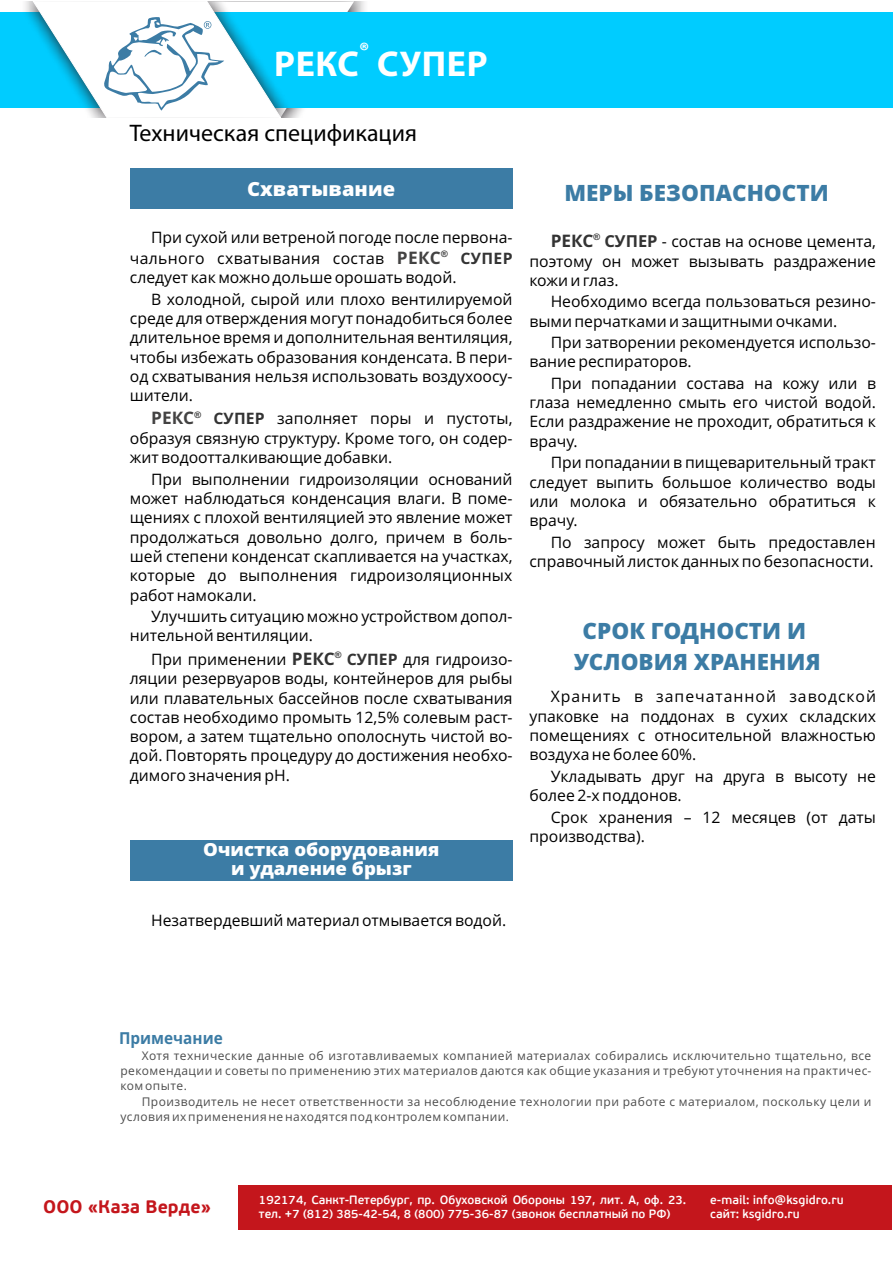
<style>
.page{position:relative;width:893px;height:1263px;background:#fff}
.page>*{position:absolute;margin:0;border:0;box-sizing:border-box;transform-origin:0 0}
.t1{font:700 36px "Myriad Pro";letter-spacing:.02em;color:#fff}
.t2{font:24px "Myriad Pro";color:#000}
.t3{font:800 22.5px/30.6px "Open Sans";color:#3c7ca5;text-align:center}
.t4{font:700 22.5px "Myriad Pro";color:#fff}
.t5{font:800 19.5px "Open Sans";color:#fff}
.t6{font:800 18px/19.6px "Open Sans";color:#fff;text-align:center}
.t7{font:700 18px "PF Beau Sans Pro";color:#c4161c}
.t8{font:700 16.5px "Open Sans";color:#3c7ca5;scale:.93 1}
.t9{font:15.75px/19.4px "Open Sans";color:#000;text-align:justify}
.t10{font:12px/14.7px "Open Sans";letter-spacing:.04em;color:#4d4d4d}
.t11{font:600 12px/14.4px "PF Beau Sans Pro";color:#fff}
.t12{font:700 9px "Arial";color:#333}
.s1{font-weight:700;font-size:17.25px;color:#434242}
.s2{font-weight:700;color:#333}
.s3{font-weight:700;font-size:17.25px;color:#333}
.s4{font-weight:700;font-size:16.5px;color:#333}
</style>
<div class="page">
<div style="left:0;top:12px;width:893px;height:95px;background:#0cf"></div>
<img style="left:20px;top:1px;width:12px;height:107px">
<svg style="left:32px;top:1px;width:322px;height:117px"></svg>
<div style="left:130px;top:169px;width:383px;height:40px;background:#3c7ca5"></div>
<div style="left:130px;top:840px;width:383px;height:41px;background:#3c7ca5"></div>
<div style="left:238px;top:1185px;width:653px;height:45px;background:#c4161c"></div>
<h3 class="t4" style="left:359px;top:41px;width:12px">®</h3>
<h1 class="t1" style="left:274px;top:49px;width:215px">РЕКС СУПЕР</h1>
<h2 class="t2" style="left:130px;top:123px;width:289px">Техническая спецификация</h2>
<p class="t5" style="left:247px;top:181px;width:149px">Схватывание</p>
<p class="t9" style="left:130px;top:229px;width:384px;line-height:20.2px;text-indent:21px">При сухой или ветреной погоде после первона&shy;чального схватывания состав <span class="s1">РЕКС</span><sup>®</sup> <span class="s2">СУПЕР </span>следует как можно дольше орошать водой.</p>
<p class="t9" style="left:130px;top:291px;width:384px;text-indent:21px">В холодной, сырой или плохо вентилируемой среде для отверждения могут понадобиться более длительное время и дополнительная вентиляция, чтобы избежать образования конденсата. В пери&shy;од схватывания нельзя использовать воздухоосу&shy;шители.</p>
<p class="t9" style="left:130px;top:410px;width:384px;text-indent:21px"><span class="s1">РЕКС</span><sup>®</sup> <span class="s2">СУПЕР</span> заполняет поры и пустоты, образуя связную структуру. Кроме того, он содер&shy;жит водоотталкивающие добавки.</p>
<p class="t9" style="left:130px;top:471px;width:384px;text-indent:21px">При выполнении гидроизоляции оснований может наблюдаться конденсация влаги. В поме&shy;щениях с плохой вентиляцией это явление может продолжаться довольно долго, причем в боль&shy;шей степени конденсат скапливается на участках, которые до выполнения гидроизоляционных работ намокали.</p>
<p class="t9" style="left:130px;top:608px;width:384px;text-indent:21px">Улучшить ситуацию можно устройством допол&shy;нительной вентиляции.</p>
<p class="t9" style="left:151px;top:651px;width:363px">При применении <span class="s3">РЕКС</span> <span class="s2">СУПЕР</span> для гидроизо-</p>
<p class="t12" style="left:335px;top:651px;width:8px">®</p>
<p class="t9" style="left:130px;top:670px;width:384px">ляции резервуаров воды, контейнеров для рыбы или плавательных бассейнов после схватывания состав необходимо промыть 12,5% солевым раст&shy;вором, а затем тщательно ополоснуть чистой во&shy;дой. Повторять процедуру до достижения необхо&shy;димого значения рН.</p>
<p class="t6" style="left:203px;top:841px;width:238px">Очистка оборудования и удаление брызг</p>
<p class="t9" style="left:151px;top:912px;width:357px">Незатвердевший материал отмывается водой.</p>
<h3 class="t3" style="left:564px;top:180px;width:266px">МЕРЫ БЕЗОПАСНОСТИ</h3>
<p class="t12" style="left:593px;top:234px;width:8px">®</p>
<p class="t9" style="left:529px;top:233px;width:348px;text-indent:21px"><span class="s3">РЕКС</span> <span class="s4">СУПЕР</span> - состав на основе цемента, поэтому он может вызывать раздражение кожи и глаз.</p>
<p class="t9" style="left:529px;top:293px;width:348px;text-indent:21px">Необходимо всегда пользоваться резино&shy;выми перчатками и защитными очками.</p>
<p class="t9" style="left:529px;top:334px;width:348px;text-indent:21px">При затворении рекомендуется использо&shy;вание респираторов.</p>
<p class="t9" style="left:529px;top:375px;width:348px;text-indent:21px">При попадании состава на кожу или в глаза немедленно смыть его чистой водой.<br>Если раздражение не проходит, обратиться к врачу.</p>
<p class="t9" style="left:529px;top:454px;width:348px;text-indent:21px">При попадании в пищеварительный тракт следует выпить большое количество воды или молока и обязательно обратиться к врачу.</p>
<p class="t9" style="left:529px;top:534px;width:348px;text-align:right">По запросу может быть предоставлен справочный листок данных по безопасности.</p>
<h3 class="t3" style="left:574px;top:618px;width:248px">СРОК ГОДНОСТИ И<br>УСЛОВИЯ ХРАНЕНИЯ</h3>
<p class="t9" style="left:529px;top:689px;width:348px;text-indent:21px">Хранить в запечатанной заводской упаковке на поддонах в сухих складских помещениях с относительной влажностью воздуха не более 60%.</p>
<p class="t9" style="left:529px;top:768px;width:348px;text-indent:21px">Укладывать друг на друга в высоту не более 2-х поддонов.</p>
<p class="t9" style="left:529px;top:809px;width:348px;text-indent:21px">Срок хранения – 12 месяцев (от даты производства).</p>
<p class="t8" style="left:119px;top:1031px;width:113px">Примечание</p>
<p class="t10" style="left:120px;top:1050px;width:752px;text-align:justify;text-indent:21px">Хотя технические данные об изготавливаемых компанией материалах собирались исключительно тщательно, все рекомендации и советы по применению этих материалов даются как общие указания и требуют уточнения на практичес&shy;ком опыте.</p>
<p class="t10" style="left:120px;top:1096px;width:752px;text-indent:21px">Производитель не несет ответственности за несоблюдение технологии при работе с материалом, поскольку цели и условия их применения не находятся под контролем компании.</p>
<p class="t11" style="left:259px;top:1192px;width:429px">192174, Санкт-Петербург, пр. Обуховской Обороны 197, лит. А, оф. 23. тел. +7 (812) 385-42-54, 8 (800) 775-36-87 (звонок бесплатный по РФ)</p>
<p class="t11" style="left:710px;top:1192px;width:135px">e-mail: info@ksgidro.ru</p>
<p class="t7" style="left:43px;top:1196px;width:169px">ООО «Каза Верде»</p>
<p class="t11" style="left:710px;top:1207px;width:91px">сайт: ksgidro.ru</p>
</div>
